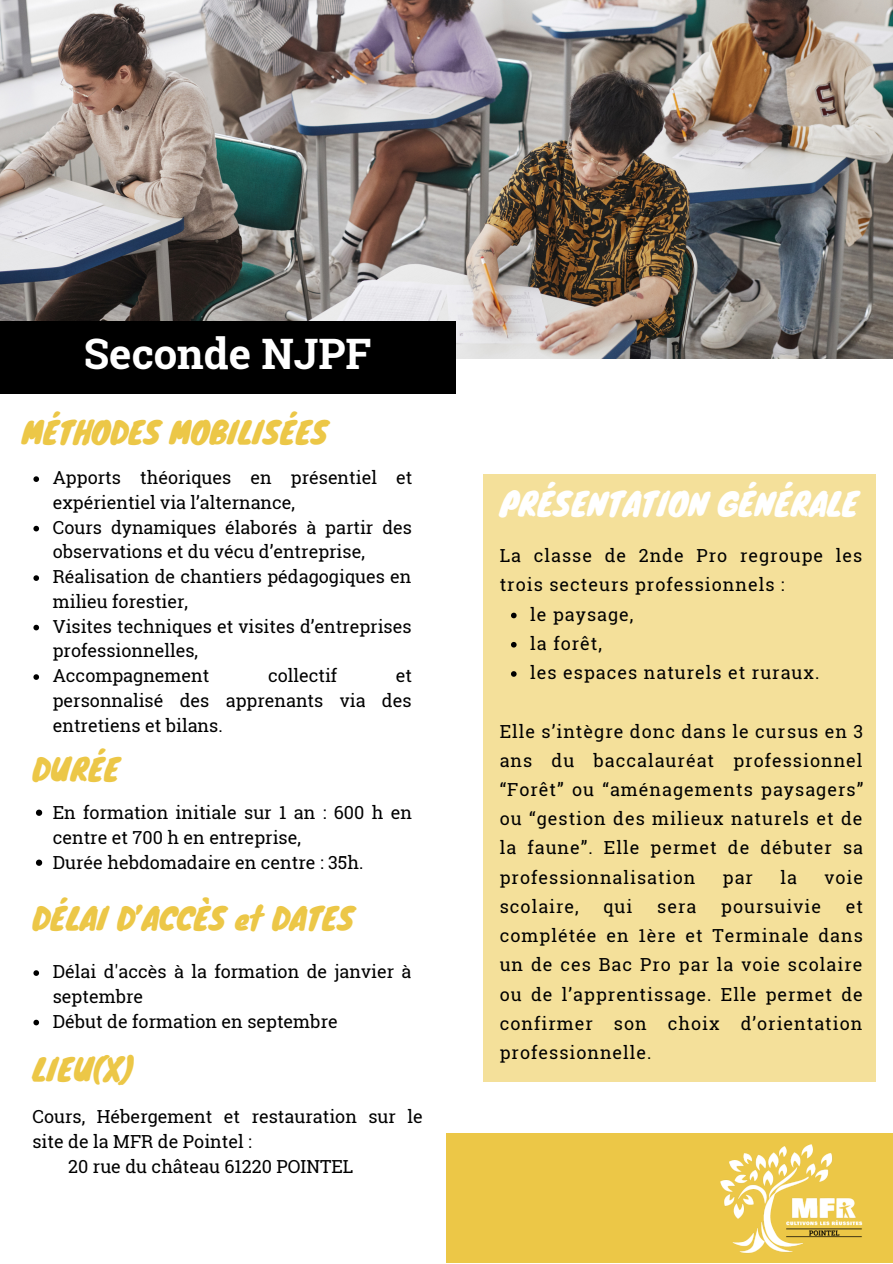
<style>
.page{position:relative;width:893px;height:1264px;background:#fff}
.page>*{position:absolute;margin:0;border:0;box-sizing:border-box;transform-origin:0 0}
.t1{font:700 42px "Roboto Slab";color:#fff}
.t2{font:31.5px "Knewave";color:#fff}
.t3{font:30px "Knewave";color:#ecc747}
.t4{font:18px/24.8px "Roboto Slab";color:#000}
.t5{font:18px/29.2px "Roboto Slab";letter-spacing:.055em;color:#000}
</style>
<div class="page">
<img style="left:0;top:0;width:892px;height:358px">
<div style="left:0;top:321px;width:455px;height:72px;background:#000"></div>
<div style="left:446px;top:1132px;width:446px;height:130px;background:#ecc747"></div>
<div style="left:483px;top:474px;width:392px;height:607px;background:#f4e09a"></div>
<img style="left:720px;top:1144px;width:143px;height:109px">
<svg style="left:36px;top:809px;width:6px;height:6px"></svg>
<svg style="left:36px;top:859px;width:6px;height:6px"></svg>
<svg style="left:33px;top:476px;width:6px;height:6px"></svg>
<svg style="left:33px;top:526px;width:6px;height:5px"></svg>
<svg style="left:33px;top:575px;width:6px;height:6px"></svg>
<svg style="left:33px;top:624px;width:6px;height:6px"></svg>
<svg style="left:33px;top:674px;width:6px;height:6px"></svg>
<svg style="left:33px;top:970px;width:6px;height:5px"></svg>
<svg style="left:33px;top:1019px;width:6px;height:6px"></svg>
<svg style="left:511px;top:612px;width:5px;height:6px"></svg>
<svg style="left:511px;top:642px;width:5px;height:5px"></svg>
<svg style="left:511px;top:671px;width:5px;height:5px"></svg>
<h1 class="t1" style="left:84px;top:325px;width:289px">Seconde NJPF</h1>
<h3 class="t3" style="left:22px;top:408px;width:307px">MÉTHODES MOBILISÉES</h3>
<p class="t4" style="left:53px;top:465px;width:361px">Apports théoriques en présentiel et expérientiel via l’alternance,<br>Cours dynamiques élaborés à partir des observations et du vécu d’entreprise,<br>Réalisation de chantiers pédagogiques en milieu forestier,<br>Visites techniques et visites d’entreprises professionnelles,<br>Accompagnement</p>
<p class="t4" style="left:268px;top:662px;width:71px">collectif</p>
<p class="t4" style="left:53px;top:662px;width:361px;text-align:justify;text-indent:343px">et personnalisé des apprenants via des entretiens et bilans.</p>
<h3 class="t3" style="left:32px;top:744px;width:89px">DURÉE</h3>
<p class="t4" style="left:53px;top:799px;width:361px">En formation initiale sur 1 an : 600 h en centre et 700 h en entreprise,<br>Durée hebdomadaire en centre : 35h.</p>
<h3 class="t3" style="left:32px;top:894px;width:323px">DÉLAI D’ACCÈS et DATES</h3>
<p class="t4" style="left:53px;top:958px;width:360px">Délai d'accès à la formation de janvier à septembre<br>Début de formation en septembre</p>
<h3 class="t3" style="left:32px;top:1044px;width:104px">LIEU(X)</h3>
<p class="t4" style="left:32px;top:1103px;width:392px">Cours, Hébergement et restauration sur le</p>
<p class="t4" style="left:32px;top:1128px;width:221px">site de la MFR de Pointel :</p>
<p class="t4" style="left:68px;top:1153px;width:287px">20 rue du château 61220 POINTEL</p>
<h2 class="t2" style="left:499px;top:478px;width:360px">PRÉSENTATION GÉNÉRALE</h2>
<p class="t5" style="left:499px;top:540px;width:364px">La classe de 2nde Pro regroupe les trois secteurs professionnels :</p>
<p class="t5" style="left:530px;top:599px;width:290px">le paysage,<br>la forêt,<br>les espaces naturels et ruraux.</p>
<p class="t4" style="left:499px;top:716px;width:365px;line-height:29.2px;text-align:justify">Elle s’intègre donc dans le cursus en 3 ans du baccalauréat professionnel “Forêt” ou “aménagements paysagers” ou “gestion des milieux naturels et de la faune”. Elle permet de débuter sa professionnalisation</p>
<p class="t4" style="left:722px;top:864px;width:32px">par</p>
<p class="t4" style="left:780px;top:864px;width:18px">la</p>
<p class="t4" style="left:824px;top:864px;width:40px">voie</p>
<p class="t5" style="left:499px;top:891px;width:80px">scolaire,</p>
<p class="t4" style="left:603px;top:893px;width:30px">qui</p>
<p class="t4" style="left:657px;top:893px;width:41px">sera</p>
<p class="t5" style="left:721px;top:891px;width:101px">poursuivie</p>
<p class="t4" style="left:499px;top:891px;width:365px;line-height:29.2px;text-align:justify;text-indent:346px">et complétée en 1ère et Terminale dans un de ces Bac Pro par la voie scolaire ou de l’apprentissage. Elle permet de confirmer son choix d’orientation professionnelle.</p>
</div>
